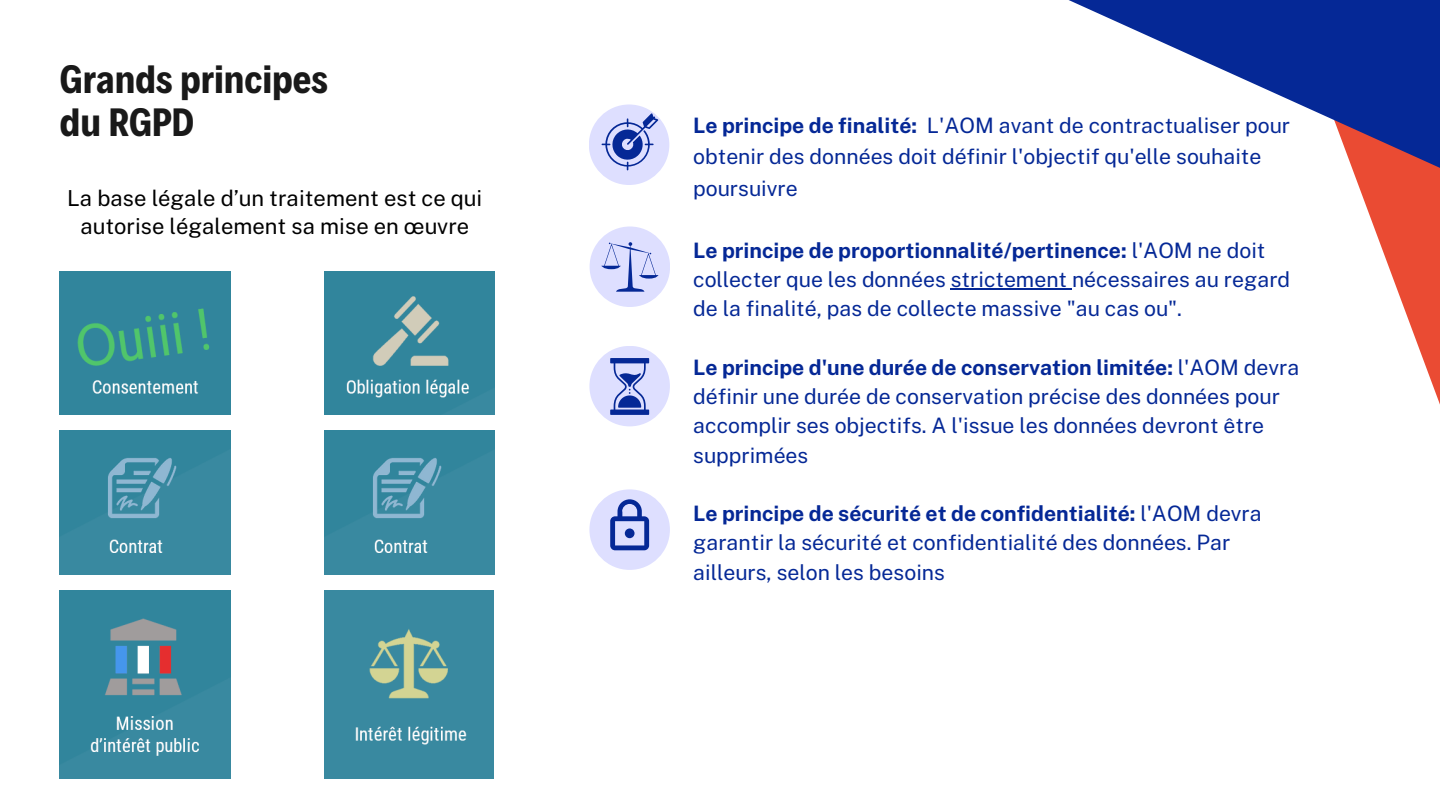
<style>
.page{position:relative;width:1440px;height:810px;background:#fff}
.page>*{position:absolute;margin:0;border:0;box-sizing:border-box;transform-origin:0 0}
.t1{font:700 40px/42.8px "Decalotype";color:#191919}
.t2{font:22px/28.5px "Public Sans";color:#000;text-align:center}
.t3{font:21.2px/29.2px "Public Sans";color:#052896}
.s1{font-weight:700}
</style>
<div class="page">
<svg style="left:1371px;top:219px;width:69px;height:186px"></svg>
<div style="left:590px;top:227px;width:80px;height:80px;background:#dedfff;border-radius:50%"></div>
<svg style="left:601px;top:242px;width:57px;height:50px"></svg>
<div style="left:589px;top:346px;width:81px;height:80px;background:#dedfff;border-radius:50%"></div>
<svg style="left:610px;top:358px;width:39px;height:57px"></svg>
<div style="left:589px;top:489px;width:81px;height:81px;background:#dedfff;border-radius:50%"></div>
<svg style="left:610px;top:499px;width:39px;height:51px"></svg>
<div style="left:589px;top:104px;width:80px;height:81px;background:#dedfff;border-radius:50%"></div>
<svg style="left:602px;top:113px;width:56px;height:57px"></svg>
<img style="left:60px;top:271px;width:170px;height:143px">
<hr style="left:951px;top:289px;width:121px;height:1px;background:#052896">
<img style="left:325px;top:271px;width:170px;height:143px">
<img style="left:60px;top:431px;width:170px;height:143px">
<img style="left:325px;top:431px;width:170px;height:143px">
<img style="left:60px;top:591px;width:170px;height:187px">
<img style="left:325px;top:591px;width:168px;height:187px">
<svg style="left:1069px;top:0;width:371px;height:219px"></svg>
<p class="t1" style="left:60px;top:56px;width:270px">Grands principes du RGPD</p>
<p class="t2" style="left:67px;top:183px;width:417px">La base légale d’un traitement est ce qui autorise légalement sa mise en œuvre</p>
<p class="t3" style="left:693px;top:109px;width:598px;line-height:31.5px"><span class="s1">Le principe de finalité:</span> L'AOM avant de contractualiser pour obtenir des données doit définir l'objectif qu'elle souhaite poursuivre</p>
<p class="t3" style="left:693px;top:236px;width:599px"><span class="s1">Le principe de proportionnalité/pertinence:</span> l'AOM ne doit collecter que les données strictement nécessaires au regard de la finalité, pas de collecte massive "au cas ou".</p>
<p class="t3" style="left:693px;top:353px;width:608px"><span class="s1">Le principe d'une durée de conservation limitée:</span> l'AOM devra définir une durée de conservation précise des données pour accomplir ses objectifs. A l'issue les données devront être supprimées</p>
<p class="t3" style="left:693px;top:499px;width:570px"><span class="s1">Le principe de sécurité et de confidentialité:</span> l'AOM devra garantir la sécurité et confidentialité des données. Par ailleurs, selon les besoins</p>
</div>
